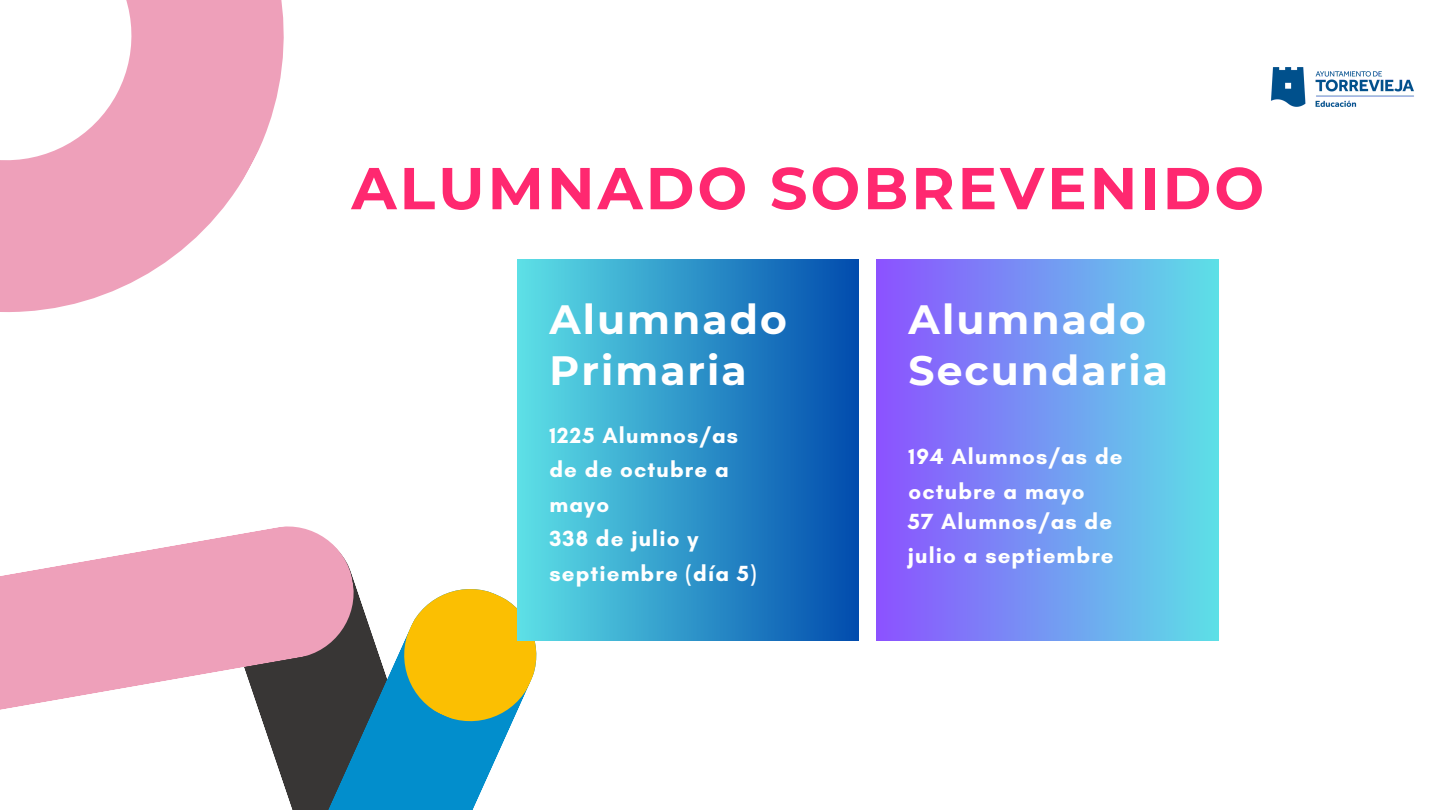
<style>
.page{position:relative;width:1440px;height:810px;background:#fff}
.page>*{position:absolute;margin:0;border:0;box-sizing:border-box;transform-origin:0 0}
.t1{font:700 59px "Montserrat";letter-spacing:.05em;color:#ff2870}
.t2{font:700 40.9px/51px "Montserrat";letter-spacing:.05em;color:#fff}
.t3{font:700 22.3px/34.5px "Glacial Indifference";letter-spacing:.05em;color:#fff}
</style>
<div class="page">
<svg style="left:268px;top:738px;width:35px;height:72px;fill:#383635"></svg>
<svg style="left:303px;top:596px;width:206px;height:214px;fill:#028ecc"></svg>
<svg style="left:0;top:526px;width:359px;height:212px;fill:#eea0ba"></svg>
<svg style="left:395px;top:580px;width:150px;height:150px"></svg>
<div style="left:518px;top:259px;width:341px;height:381px;background:linear-gradient(to right,#5de0e6,#014bad)"></div>
<div style="left:877px;top:259px;width:341px;height:381px;background:linear-gradient(to right,#8c52ff,#5ce0e6)"></div>
<img style="left:1271px;top:67px;width:143px;height:40px">
<svg style="left:0;top:0;width:284px;height:312px;fill:#eea0ba"></svg>
<p class="t1" style="left:351px;top:152px;width:914px">ALUMNADO SOBREVENIDO</p>
<h2 class="t2" style="left:549px;top:294px;width:239px">Alumnado<br>Primaria</h2>
<p class="t3" style="left:549px;top:418px;width:190px">1225 Alumnos/as de de octubre a mayo</p>
<p class="t3" style="left:549px;top:521px;width:209px">338 de julio y septiembre (día 5)</p>
<h2 class="t2" style="left:909px;top:294px;width:261px">Alumnado<br>Secundaria</h2>
<p class="t3" style="left:909px;top:439px;width:215px">194 Alumnos/as de</p>
<p class="t3" style="left:909px;top:474px;width:178px">octubre a mayo</p>
<p class="t3" style="left:908px;top:504px;width:207px">57 Alumnos/as de julio a septiembre</p>
</div>
